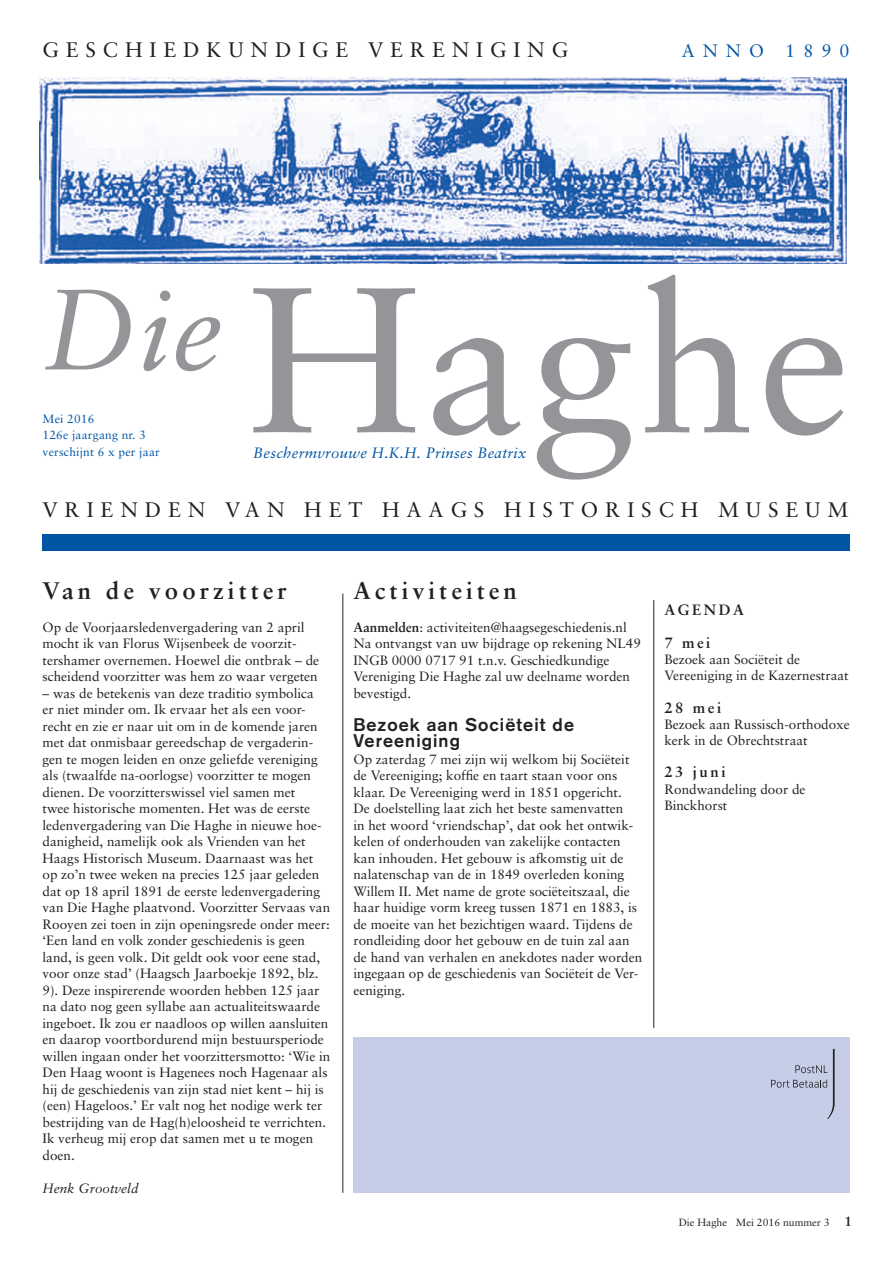
<style>
.page{position:relative;width:893px;height:1263px;background:#fff}
.page>*{position:absolute;margin:0;border:0;box-sizing:border-box;transform-origin:0 0}
.t1{font:206.7px "Sabon";letter-spacing:.02em;color:#939598}
.t2{font:italic 114.45px "Sabon";color:#939598}
.t3{font:700 24px "Sabon";letter-spacing:.17em;color:#231f20}
.t4{font:21px "Sabon";letter-spacing:.33em;color:#231f20}
.t5{font:700 18px/16.5px "Akzidenz Grotesk";letter-spacing:.06em;color:#231f20}
.t6{font:18px "Sabon";letter-spacing:.45em;color:#0155a5}
.t7{font:italic 15px "Sabon";letter-spacing:.015em;color:#0155a5}
.t8{font:700 15px/32.7px "Sabon";letter-spacing:.17em;color:#231f20}
.t9{font:13.5px/16.5px "Sabon";color:#231f20}
.t10{font:italic 13.5px "Sabon";color:#231f20}
.t11{font:12px/16.5px "Sabon";letter-spacing:.015em;color:#0155a5}
.t12{font:10.5px "Sabon";color:#231f20}
.s1{font-weight:700}
.s2{font-weight:700;font-size:13.5px}
</style>
<div class="page">
<img style="left:39px;top:78px;width:808px;height:185px">
<div style="left:43px;top:534px;width:807px;height:16px;background:#0155a5"></div>
<div style="left:353px;top:1037px;width:497px;height:156px;background:#c6cde7"></div>
<svg style="left:771px;top:1049px;width:64px;height:70px"></svg>
<hr style="left:653px;top:600px;width:1px;height:428px;background:#231f20">
<hr style="left:342px;top:594px;width:1px;height:599px;background:#231f20">
<h3 class="t4" style="left:43px;top:37px;width:527px">GESCHIEDKUNDIGE VERENIGING</h3>
<h3 class="t6" style="left:682px;top:40px;width:169px">ANNO 1890</h3>
<h2 class="t2" style="left:43px;top:263px;width:182px">Die</h2>
<p class="t11" style="left:43px;top:410px;width:119px">Mei 2016<br>126e jaargang nr. 3 verschijnt 6 x per jaar</p>
<h1 class="t1" style="left:248px;top:237px;width:604px">Haghe</h1>
<p class="t7" style="left:253px;top:444px;width:275px">Beschermvrouwe H.K.H. Prinses Beatrix</p>
<h3 class="t4" style="left:43px;top:497px;width:807px">VRIENDEN VAN HET HAAGS HISTORISCH MUSEUM</h3>
<h3 class="t3" style="left:43px;top:575px;width:246px">Van de voorzitter</h3>
<p class="t9" style="left:43px;top:618px;width:278px">Op de Voorjaarsledenvergadering van 2 april mocht ik van Florus Wijsenbeek de voorzit&shy;tershamer overnemen. Hoewel die ontbrak – de scheidend voorzitter was hem zo waar vergeten</p>
<p class="t9" style="left:43px;top:684px;width:289px">– was de betekenis van deze traditio symbolica<br>er niet minder om. Ik ervaar het als een voor&shy;recht en zie er naar uit om in de komende jaren met dat onmisbaar gereedschap de vergaderin&shy;gen te mogen leiden en onze geliefde vereniging als (twaalfde na-oorlogse) voorzitter te mogen dienen. De voorzitterswissel viel samen met<br>twee historische momenten. Het was de eerste ledenvergadering van Die Haghe in nieuwe hoe&shy;danigheid, namelijk ook als Vrienden van het Haags Historisch Museum. Daarnaast was het op zo’n twee weken na precies 125 jaar geleden dat op 18 april 1891 de eerste ledenvergadering van Die Haghe plaatvond. Voorzitter Servaas van Rooyen zei toen in zijn openingsrede onder meer: ‘Een land en volk zonder geschiedenis is geen land, is geen volk. Dit geldt ook voor eene stad, voor onze stad’ (Haagsch Jaarboekje 1892, blz.<br>9). Deze inspirerende woorden hebben 125 jaar na dato nog geen syllabe aan actualiteitswaarde ingeboet. Ik zou er naadloos op willen aansluiten en daarop voortbordurend mijn bestuursperiode willen ingaan onder het voorzittersmotto: ‘Wie in Den Haag woont is Hagenees noch Hagenaar als hij de geschiedenis van zijn stad niet kent – hij is (een) Hageloos.’ Er valt nog het nodige werk ter bestrijding van de Hag(h)eloosheid te verrichten.<br>Ik verheug mij erop dat samen met u te mogen doen.</p>
<p class="t10" style="left:43px;top:1180px;width:98px">Henk Grootveld</p>
<h3 class="t3" style="left:353px;top:575px;width:165px">Activiteiten</h3>
<p class="t9" style="left:353px;top:618px;width:289px"><span class="s1">Aanmelden</span>: activiteiten@haagsegeschiedenis.nl Na ontvangst van uw bijdrage op rekening NL49<br>INGB 0000 0717 91 t.n.v. Geschiedkundige Vereniging Die Haghe zal uw deelname worden bevestigd.</p>
<h3 class="t5" style="left:353px;top:716px;width:222px">Bezoek aan Sociëteit de<br>Vereeniging</h3>
<p class="t9" style="left:353px;top:750px;width:290px">Op zaterdag 7 mei zijn wij welkom bij Sociëteit de Vereeniging; koffie en taart staan voor ons klaar. De Vereeniging werd in 1851 opgericht.<br>De doelstelling laat zich het beste samenvatten<br>in het woord ‘vriendschap’, dat ook het ontwik&shy;kelen of onderhouden van zakelijke contacten kan inhouden. Het gebouw is afkomstig uit de nalatenschap van de in 1849 overleden koning Willem II. Met name de grote sociëteitszaal, die haar huidige vorm kreeg tussen 1871 en 1883, is de moeite van het bezichtigen waard. Tijdens de rondleiding door het gebouw en de tuin zal aan de hand van verhalen en anekdotes nader worden ingegaan op de geschiedenis van Sociëteit de Ver&shy;eeniging.</p>
<p class="t8" style="left:664px;top:593px;width:81px">AGENDA<br>7 mei</p>
<p class="t9" style="left:664px;top:651px;width:186px">Bezoek aan Sociëteit de<br>Vereeniging in de Kazernestraat</p>
<p class="t8" style="left:664px;top:691px;width:58px">28 mei</p>
<p class="t9" style="left:664px;top:716px;width:187px">Bezoek aan Russisch-orthodoxe kerk in de Obrechtstraat</p>
<p class="t8" style="left:664px;top:755px;width:63px">23 juni</p>
<p class="t9" style="left:664px;top:781px;width:143px">Rondwandeling door de<br>Binckhorst</p>
<p class="t12" style="left:679px;top:1216px;width:175px">Die Haghe Mei 2016 nummer 3 <span class="s2">1</span></p>
</div>
